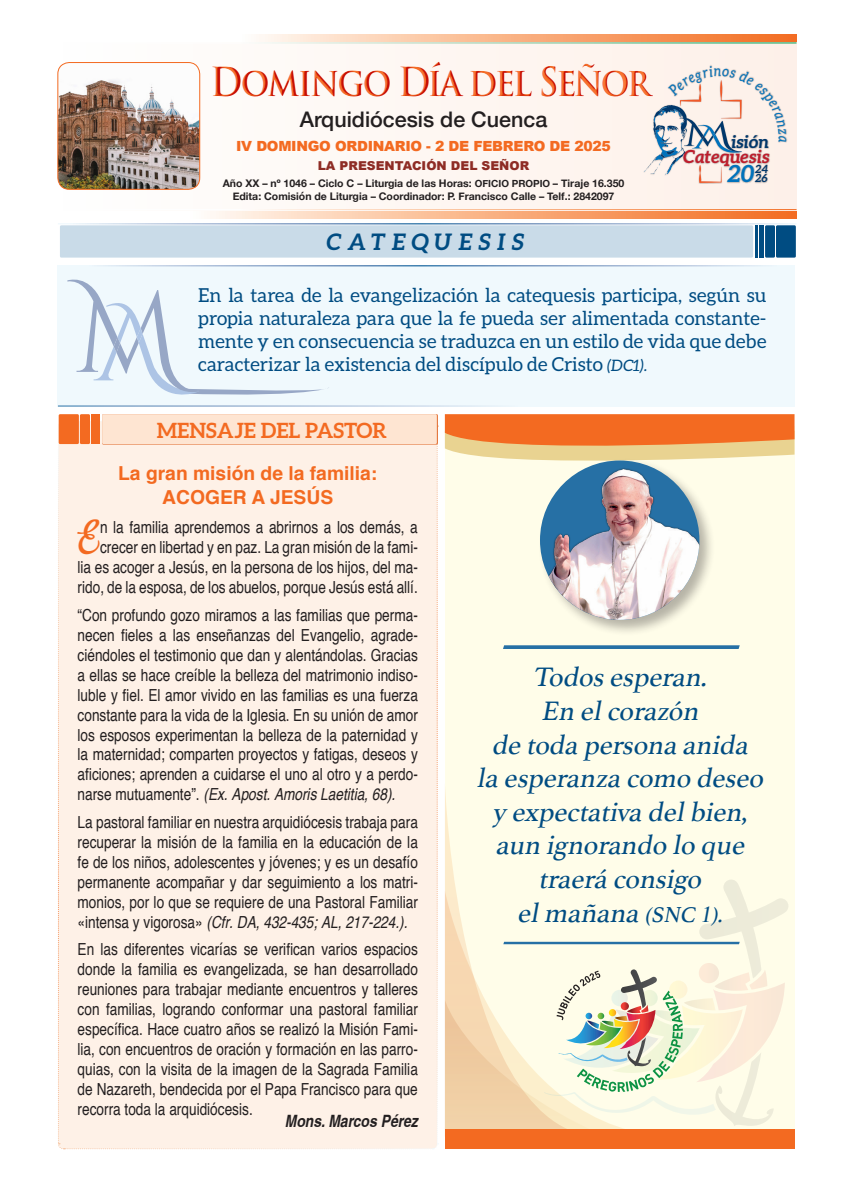
<style>
.page{position:relative;width:854px;height:1184px;background:#fff}
.page>*{position:absolute;margin:0;border:0;box-sizing:border-box;transform-origin:0 0}
.t1{font:40.6px "aka Dora";color:#f36a21}
.t2{font:700 39.2px "Trajan Pro";letter-spacing:-.06em;color:#f36a21;scale:.88 1}
.t3{font:italic 28px "Athelas";color:#004c82}
.t4{font:italic 700 23.62px "Aleo";color:#0072bc}
.t5{font:italic 700 22.75px "Aleo";color:#004c82}
.t6{font:500 21.53px "Helvetica Neue";color:#231f20}
.t7{font:700 21px "Aleo";color:#f36a21}
.t8{font:19.25px/23.1px "Aleo";color:#004c82;text-align:justify}
.t9{font:700 19.25px "Helvetica";color:#f36a21}
.t10{font:italic 700 18.03px "Aleo";color:#be1d2c}
.t11{font:italic 700 17.5px "Aleo";color:#00376b}
.t12{font:italic 700 condensed 16.97px "Helvetica";color:#231f20}
.t13{font:condensed 16.62px/19.9px "Helvetica";color:#231f20;text-align:justify}
.t14{font:900 14px "Arial";letter-spacing:-.02em;color:#f36a21}
.t15{font:900 12.25px "Arial";color:#8e2c25}
.t16{font:italic 700 11.2px "Aleo";color:#00376b}
.t17{font:700 10.5px "Helvetica Neue";color:#231f20}
.s1{font-size:9.8px}
.s2{font-style:italic;font-size:15.75px}
.s3{font-style:italic}
.s4{font-size:22.75px}
.s5{font-family:"Times";font-size:22.75px}
</style>
<div class="page">
<div style="left:59px;top:35px;width:737px;height:183px;background:#fef7f2"></div>
<svg style="left:59px;top:35px;width:737px;height:6px"></svg>
<svg style="left:59px;top:211px;width:737px;height:7px"></svg>
<img style="left:58px;top:62px;width:142px;height:127px">
<div style="left:57px;top:62px;width:143px;height:128px;border:1px solid #f36a21;border-radius:12px"></div>
<svg style="left:214px;top:62px;width:428px;height:35px"></svg>
<div style="left:642px;top:65px;width:145px;height:119px;background:#231f20;opacity:.3"></div>
<hr style="left:57px;top:42px;width:739px;height:1px;background:#fff">
<hr style="left:57px;top:209px;width:739px;height:1px;background:#fff">
<div style="left:60px;top:225px;width:692px;height:32px;background:#c9dbe8"></div>
<div style="left:775px;top:225px;width:20px;height:32px;background:#004c82"></div>
<div style="left:764px;top:225px;width:10px;height:32px;background:#004c82"></div>
<svg style="left:755px;top:225px;width:8px;height:32px"></svg>
<div style="left:57px;top:265px;width:737px;height:141px;background:#f0f9fd"></div>
<hr style="left:77px;top:265px;width:702px;height:1px;background:#fff">
<hr style="left:58px;top:405px;width:727px;height:1px;background:#fff">
<svg style="left:67px;top:279px;width:262px;height:116px"></svg>
<div style="left:58px;top:414px;width:380px;height:735px;background:#fef1e7"></div>
<div style="left:444px;top:426px;width:350px;height:722px;background:#fffde9"></div>
<svg style="left:444px;top:781px;width:10px;height:98px"></svg>
<svg style="left:444px;top:414px;width:350px;height:57px;background:#f19d5e"></svg>
<div style="left:444px;top:1128px;width:350px;height:20px;background:#f36a21"></div>
<div style="left:537px;top:458px;width:178px;height:178px;background:#231f20;opacity:.33"></div>
<img style="left:540px;top:460px;width:159px;height:159px;border-radius:80px">
<svg style="left:503px;top:645px;width:236px;height:4px"></svg>
<svg style="left:444px;top:879px;width:344px;height:257px"></svg>
<svg style="left:643px;top:66px;width:143px;height:117px"></svg>
<h2 class="t2" style="left:210px;top:57px;width:502px">Domingo Día del Señor</h2>
<p class="t6" style="left:299px;top:102px;width:249px">Arquidiócesis de Cuenca</p>
<p class="t14" style="left:236px;top:136px;width:376px">IV DOMINGO ORDINARIO - 2 DE FEBRERO DE 2025</p>
<p class="t15" style="left:318px;top:156px;width:213px">LA PRESENTACIÓN DEL SEÑOR</p>
<p class="t17" style="left:222px;top:175px;width:403px">Año XX – nº 1046 – Ciclo C – Liturgia de las Horas: <span class="s1">OFICIO PROPIO</span> – Tiraje 16.350</p>
<p class="t17" style="left:232px;top:188px;width:383px">Edita: Comisión de Liturgia – Coordinador: P. Francisco Calle – Telf.: 2842097</p>
<p class="t11" style="left:731px;top:132px;width:39px">isión</p>
<h3 class="t4" style="left:726px;top:160px;width:43px">20<sup>24</sup></h3>
<p class="t10" style="left:683px;top:146px;width:88px">Catequesis</p>
<p class="t16" style="left:754px;top:171px;width:14px">26</p>
<p class="t5" style="left:326px;top:229px;width:199px">C A T E Q U E S I S</p>
<p class="t8" style="left:198px;top:283px;width:569px">En la tarea de la evangelización la catequesis participa, según su propia naturaleza para que la fe pueda ser alimentada constante&shy;mente y en consecuencia se traduzca en un estilo de vida que debe caracterizar la existencia del discípulo de Cristo <span class="s2">(DC1).</span></p>
<p class="t7" style="left:157px;top:418px;width:232px">MENSAJE DEL PASTOR</p>
<p class="t9" style="left:118px;top:458px;width:260px">La gran misión de la familia:</p>
<p class="t9" style="left:162px;top:481px;width:172px">ACOGER A JESÚS</p>
<p class="t1" style="left:77px;top:511px;width:24px">E</p>
<p class="t13" style="left:78px;top:517px;width:342px;text-align:right">n la familia aprendemos a abrirnos a los demás, a crecer en libertad y en paz. La gran misión de la fami-<br>lia es acoger a Jesús, en la persona de los hijos, del ma&shy;rido, de la esposa, de los abuelos, porque Jesús está allí.</p>
<p class="t13" style="left:78px;top:604px;width:342px">“Con profundo gozo miramos a las familias que perma&shy;necen fieles a las enseñanzas del Evangelio, agrade&shy;ciéndoles el testimonio que dan y alentándolas. Gracias a ellas se hace creíble la belleza del matrimonio indiso&shy;luble y fiel. El amor vivido en las familias es una fuerza constante para la vida de la Iglesia. En su unión de amor los esposos experimentan la belleza de la paternidad y la maternidad; comparten proyectos y fatigas, deseos y aficiones; aprenden a cuidarse el uno al otro y a perdo&shy;n a r s e m u t u a m e n t e ” . <span class="s3">(Ex.Apost.Amoris Laetitia,68).</span></p>
<p class="t13" style="left:78px;top:811px;width:342px">La pastoral familiar en nuestra arquidiócesis trabaja para recuperar la misión de la familia en la educación de la fe de los niños, adolescentes y jóvenes; y es un desafío permanente acompañar y dar seguimiento a los matri&shy;monios, por lo que se requiere de una Pastoral Familiar « i n t e n s a y v i g o r o s a » <span class="s3">(Cfr.DA,432-435;AL,217-224.).</span></p>
<p class="t13" style="left:78px;top:938px;width:342px">En las diferentes vicarías se verifican varios espacios donde la familia es evangelizada, se han desarrollado reuniones para trabajar mediante encuentros y talleres con familias, logrando conformar una pastoral familiar específica. Hace cuatro años se realizó la Misión Fami&shy;lia, con encuentros de oración y formación en las parro&shy;quias, con la visita de la imagen de la Sagrada Familia de Nazareth, bendecida por el Papa Francisco para que recorra toda la arquidiócesis.</p>
<p class="t12" style="left:285px;top:1110px;width:138px">Mons.Marcos Pérez</p>
<p class="t3" style="left:532px;top:654px;width:183px">Todosesperan.</p>
<p class="t3" style="left:541px;top:688px;width:166px">En elcorazón</p>
<p class="t3" style="left:492px;top:722px;width:264px">detodapersonaanida</p>
<p class="t3" style="left:476px;top:755px;width:295px">laesperanzacomo deseo</p>
<p class="t3" style="left:492px;top:789px;width:264px">yexpectativadelbien,</p>
<p class="t3" style="left:495px;top:822px;width:257px">aun ignorando lo que</p>
<p class="t3" style="left:538px;top:856px;width:171px">traeráconsigo</p>
<p class="t3" style="left:517px;top:890px;width:213px">elmañana<span class="s4">(SNC</span> <span class="s5">1</span><span class="s4">).</span></p>
</div>
